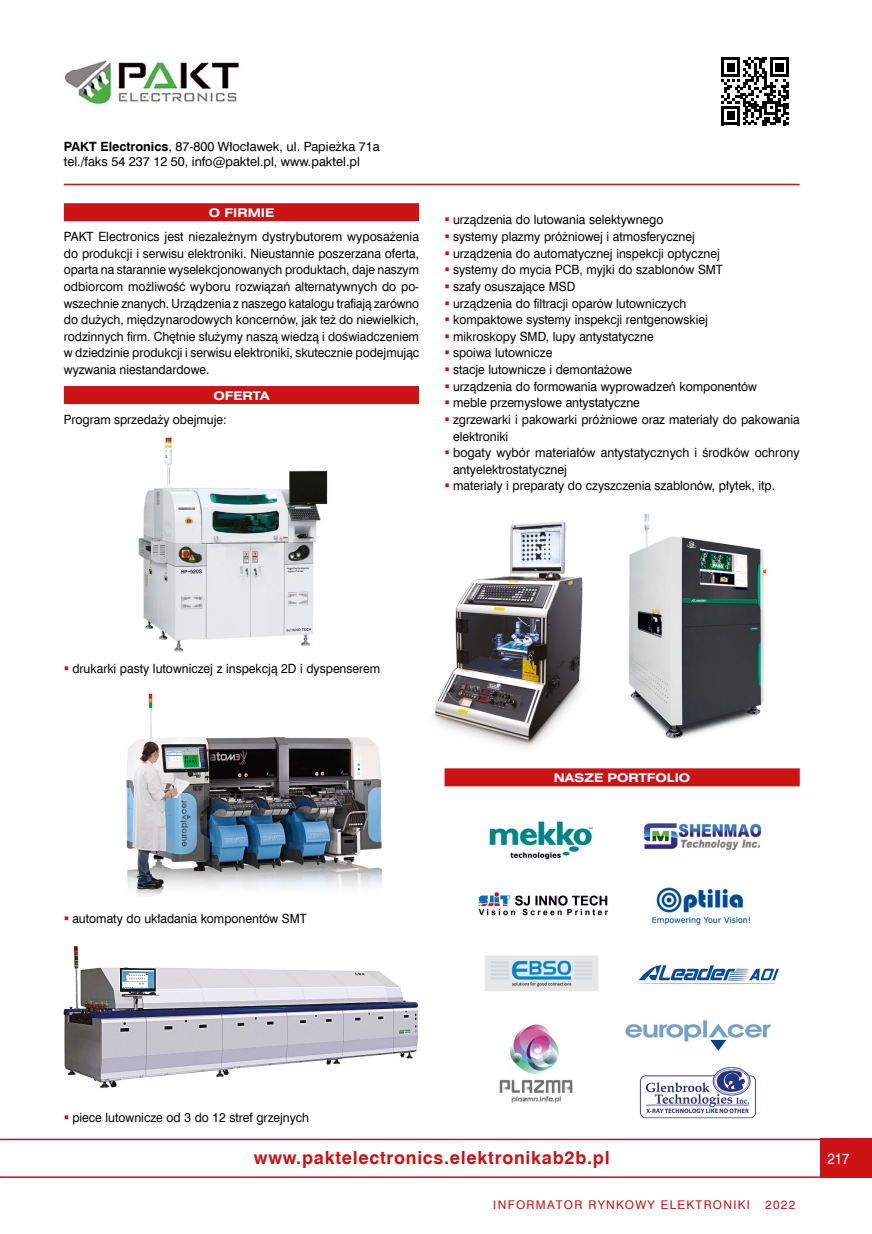
<style>
.page{position:relative;width:872px;height:1234px;background:#fff}
.page>*{position:absolute;margin:0;border:0;box-sizing:border-box;transform-origin:0 0}
.t1{font:700 18px "Swis 721 EU";letter-spacing:.04em;color:#cd1316}
.t2{font:15px "Swis 721 EU";color:#fff;scale:.9 1}
.t3{font:12.75px/16.6px "Swis 721 EU";color:#000;scale:.95 1}
.t4{font:12.75px/16.6px "Swis 721 EU";color:#000;text-align:justify;scale:.96 1}
.t5{font:12.75px/15px "Swis 721 EU";color:#000}
.t6{font:12px "Swis 721 EU";letter-spacing:.11em;color:#cd1316}
.t7{font:700 12px "Swis 721 Ex EU";color:#fff}
.s1{font-weight:700}
</style>
<div class="page">
<div style="left:821px;top:1138px;width:51px;height:39px;background:#cd1316"></div>
<hr style="left:64px;top:184px;width:735px;height:1px;background:#cd1316">
<hr style="left:0;top:1138px;width:821px;height:1px;background:#cd1316">
<hr style="left:0;top:1176px;width:821px;height:1px;background:#cd1316">
<img style="left:629px;top:513px;width:138px;height:226px">
<img style="left:433px;top:521px;width:150px;height:227px">
<div style="left:64px;top:203px;width:355px;height:18px;background:#cd1316"></div>
<div style="left:64px;top:386px;width:355px;height:18px;background:#cd1316"></div>
<div style="left:444px;top:768px;width:355px;height:18px;background:#cd1316"></div>
<img style="left:64px;top:60px;width:175px;height:45px">
<img style="left:478px;top:821px;width:301px;height:170px">
<svg style="left:721px;top:58px;width:68px;height:67px"></svg>
<img style="left:126px;top:693px;width:257px;height:203px">
<img style="left:499px;top:1024px;width:74px;height:79px">
<img style="left:625px;top:1020px;width:146px;height:31px">
<img style="left:640px;top:1067px;width:116px;height:51px">
<img style="left:138px;top:436px;width:190px;height:216px">
<img style="left:63px;top:946px;width:355px;height:142px">
<p class="t5" style="left:64px;top:140px;width:317px"><span class="s1">PAKT Electronics</span>, 87-800 Włocławek, ul. Papieżka 71a tel./faks 54 237 12 50, info@paktel.pl, www.paktel.pl</p>
<p class="t7" style="left:209px;top:205px;width:67px">O FIRMIE</p>
<p class="t4" style="left:64px;top:228px;width:372px">PAKT Electronics jest niezależnym dystrybutorem wyposażenia do produkcji i serwisu elektroniki. Nieustannie poszerzana oferta, oparta na starannie wyselekcjonowanych produktach, daje naszym odbiorcom możliwość wyboru rozwiązań alternatywnych do po&shy;wszechnie znanych. Urządzenia z naszego katalogu trafiają zarówno do dużych, międzynarodowych koncernów, jak też do niewielkich, rodzinnych firm. Chętnie służymy naszą wiedzą i doświadczeniem w dziedzinie produkcji i serwisu elektroniki, skutecznie podejmując wyzwania niestandardowe.</p>
<p class="t7" style="left:213px;top:388px;width:58px">OFERTA</p>
<p class="t3" style="left:64px;top:411px;width:173px">Program sprzedaży obejmuje:</p>
<p class="t3" style="left:453px;top:212px;width:366px">urządzenia do lutowania selektywnego<br>systemy plazmy próżniowej i atmosferycznej<br>urządzenia do automatycznej inspekcji optycznej<br>systemy do mycia PCB, myjki do szablonów SMT<br>szafy osuszające MSD<br>urządzenia do filtracji oparów lutowniczych<br>kompaktowe systemy inspekcji rentgenowskiej<br>mikroskopy SMD, lupy antystatyczne<br>spoiwa lutownicze<br>stacje lutownicze i demontażowe<br>urządzenia do formowania wyprowadzeń komponentów<br>meble przemysłowe antystatyczne<br>zgrzewarki i pakowarki próżniowe oraz materiały do pakowania elektroniki<br>bogaty wybór materiałów antystatycznych i środków ochrony antyelektrostatycznej<br>materiały i preparaty do czyszczenia szablonów, płytek, itp.</p>
<p class="t3" style="left:72px;top:660px;width:325px">drukarki pasty lutowniczej z inspekcją 2D i dyspenserem</p>
<p class="t3" style="left:72px;top:909px;width:248px">automaty do układania komponentów SMT</p>
<p class="t7" style="left:554px;top:770px;width:138px">NASZE PORTFOLIO</p>
<p class="t3" style="left:72px;top:1109px;width:251px">piece lutownicze od 3 do 12 stref grzejnych</p>
<h1 class="t1" style="left:254px;top:1146px;width:357px">www.paktelectronics.elektronikab2b.pl</h1>
<p class="t6" style="left:493px;top:1196px;width:258px">INFORMATOR RYNKOWY ELEKTRONIKI</p>
<p class="t6" style="left:765px;top:1196px;width:32px">2022</p>
<p class="t2" style="left:827px;top:1148px;width:26px">217</p>
</div>
